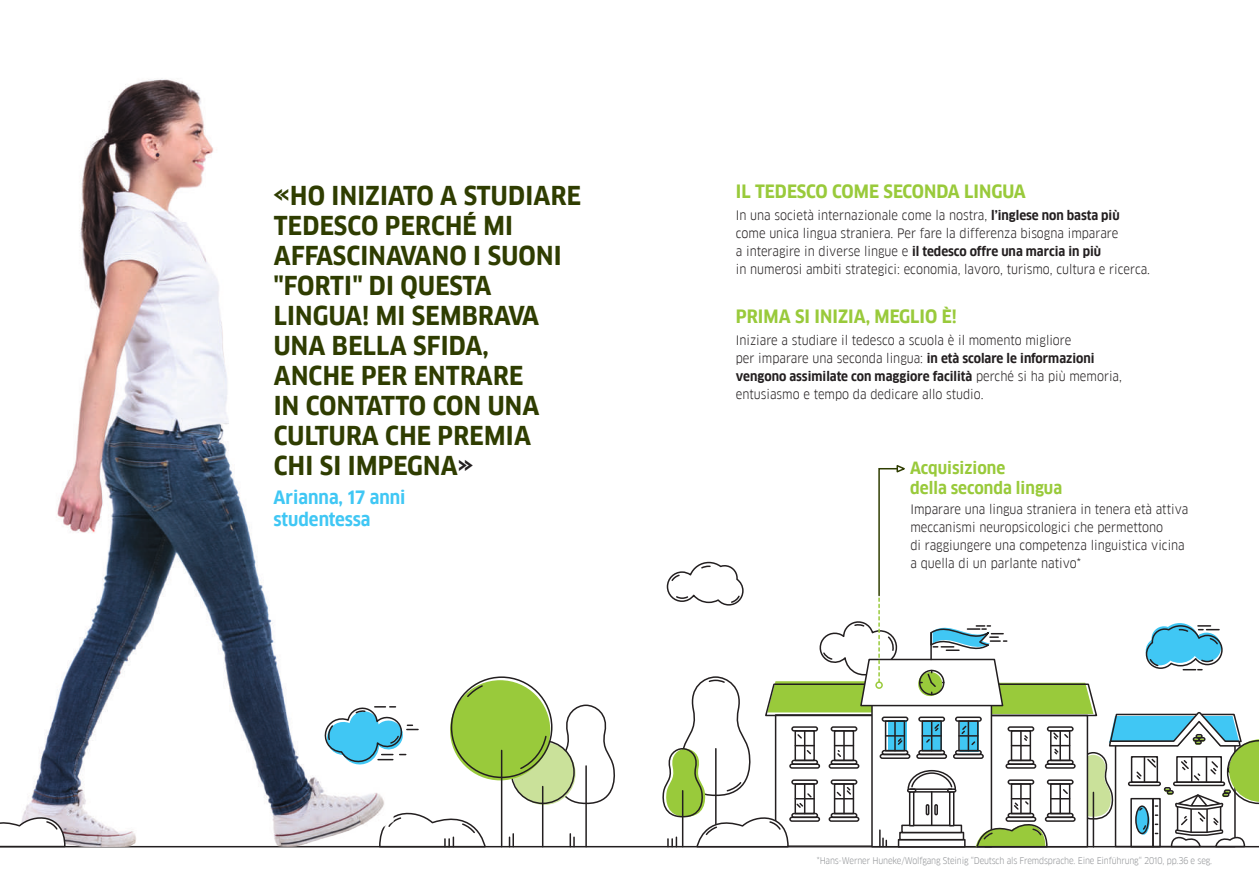
<style>
.page{position:relative;width:1259px;height:893px;background:#fff}
.page>*{position:absolute;margin:0;border:0;box-sizing:border-box;transform-origin:0 0}
.t1{font:700 25.5px/30px "Goethe FF Clan";letter-spacing:.01em;color:#2f3d01}
.t2{font:700 18px "Goethe FF Clan";color:#99ca3b}
.t3{font:700 18px/22.5px "Goethe FF Clan";color:#40c7f4}
.t4{font:700 16.5px/19.5px "Goethe FF Clan";color:#99ca3b}
.t5{font:12.75px/18px "Goethe FF Clan";color:#231f20}
.t6{font:9px "Goethe FF Clan";letter-spacing:-.02em;color:#939598}
.s1{font-size:27px}
.s2{color:#231f20}
.s3{font-weight:700}
</style>
<div class="page">
<svg style="left:554px;top:704px;width:61px;height:101px"></svg>
<div style="left:513px;top:742px;width:62px;height:63px;background:#cae19a;border-radius:50%"></div>
<hr style="left:585px;top:766px;width:2px;height:81px;background:#231f20">
<hr style="left:0;top:846px;width:1259px;height:1px;background:#231f20">
<div style="left:510px;top:740px;width:65px;height:64px;border:2px solid #231f20;border-radius:50%"></div>
<hr style="left:542px;top:786px;width:1px;height:61px;background:#231f20">
<div style="left:450px;top:680px;width:100px;height:100px;background:#99ca3b;border-radius:50%"></div>
<div style="left:451px;top:676px;width:101px;height:102px;border:2px solid #231f20;border-radius:50%"></div>
<svg style="left:466px;top:684px;width:17px;height:13px"></svg>
<svg style="left:520px;top:735px;width:27px;height:35px"></svg>
<hr style="left:501px;top:750px;width:1px;height:97px;background:#231f20">
<svg style="left:569px;top:834px;width:6px;height:12px"></svg>
<svg style="left:509px;top:834px;width:5px;height:12px"></svg>
<svg style="left:378px;top:818px;width:108px;height:30px"></svg>
<svg style="left:660px;top:465px;width:599px;height:383px"></svg>
<img style="left:24px;top:79px;width:405px;height:768px">
<svg style="left:0;top:812px;width:66px;height:36px"></svg>
<h1 class="t1" style="left:274px;top:181px;width:309px"><span class="s1">«</span>HO INIZIATO A STUDIARE<br>TEDESCO PERCHÉ MI<br>AFFASCINAVANO I SUONI "FORTI" DI QUESTA<br>LINGUA! MI SEMBRAVA<br>UNA BELLA SFIDA,<br>ANCHE PER ENTRARE<br>IN CONTATTO CON UNA<br>CULTURA CHE PREMIA<br>CHI SI IMPEGNA<span class="s2">»</span></h1>
<h2 class="t3" style="left:274px;top:486px;width:133px">Arianna, 17 anni studentessa</h2>
<h2 class="t2" style="left:736px;top:181px;width:291px">IL TEDESCO COME SECONDA LINGUA</h2>
<p class="t5" style="left:736px;top:207px;width:416px">In una società internazionale come la nostra, <span class="s3">l’inglese non basta più </span>come unica lingua straniera. Per fare la differenza bisogna imparare<br>a interagire in diverse lingue e <span class="s3">il tedesco offre una marcia in più<br></span>in numerosi ambiti strategici: economia, lavoro, turismo, cultura e ricerca.</p>
<h2 class="t2" style="left:736px;top:306px;width:223px">PRIMA SI INIZIA, MEGLIO È!</h2>
<p class="t5" style="left:736px;top:331px;width:388px">Iniziare a studiare il tedesco a scuola è il momento migliore<br>per imparare una seconda lingua: <span class="s3">in età scolare le informazioni vengono assimilate con maggiore facilità</span> perché si ha più memoria, entusiasmo e tempo da dedicare allo studio.</p>
<p class="t4" style="left:910px;top:459px;width:153px">Acquisizione<br>della seconda lingua</p>
<p class="t5" style="left:910px;top:501px;width:279px">Imparare una lingua straniera in tenera età attiva meccanismi neuropsicologici che permettono<br>di raggiungere una competenza linguistica vicina a quella di un parlante nativo*</p>
<p class="t6" style="left:817px;top:855px;width:397px">*Hans-Werner Huneke/Wolfgang Steinig “Deutsch als Fremdsprache. Eine Einführung“ 2010, pp.36 e seg.</p>
</div>
